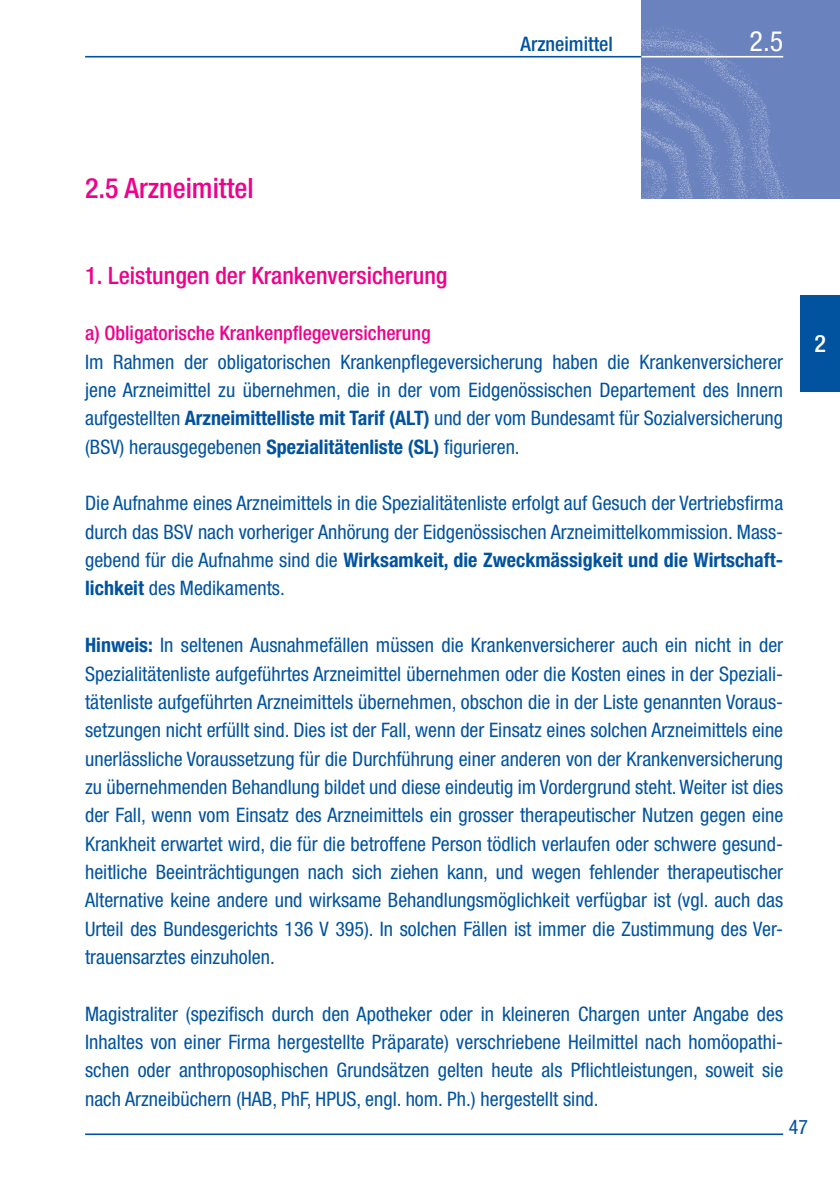
<style>
.page{position:relative;width:840px;height:1191px;background:#fff}
.page>*{position:absolute;margin:0;border:0;box-sizing:border-box;transform-origin:0 0}
.t1{font:500 condensed 28px "Helvetica Neue LT Std";color:#ed028c}
.t2{font:condensed 28px "Helvetica Neue LT Std";color:#fff}
.t3{font:500 condensed 24px "Helvetica Neue LT Std";color:#ed028c}
.t4{font:500 condensed 24px "Helvetica Neue LT Std";color:#fff}
.t5{font:condensed 20px/28.4px "Helvetica Neue LT Std";color:#0153a0;text-align:justify}
.t6{font:500 condensed 20px "Helvetica Neue LT Std";color:#ed028c}
.t7{font:500 condensed 20px "Helvetica Neue LT Std";color:#0153a0}
.s1{font-weight:700}
</style>
<div class="page">
<img style="left:641px;top:0;width:198px;height:198px">
<div style="left:799px;top:295px;width:40px;height:96px;background:#0153a0"></div>
<hr style="left:641px;top:56px;width:141px;height:1px;background:#fff">
<hr style="left:85px;top:56px;width:556px;height:1px;background:#0153a0">
<hr style="left:85px;top:1133px;width:697px;height:2px;background:#0153a0">
<p class="t7" style="left:520px;top:32px;width:94px">Arzneimittel</p>
<h1 class="t2" style="left:749px;top:25px;width:35px">2.5</h1>
<h1 class="t1" style="left:85px;top:172px;width:170px">2.5 Arzneimittel</h1>
<p class="t3" style="left:85px;top:261px;width:364px">1. Leistungen der Krankenversicherung</p>
<p class="t6" style="left:85px;top:321px;width:347px">a) Obligatorische Krankenpflegeversicherung</p>
<p class="t5" style="left:85px;top:347px;width:699px">Im Rahmen der obligatorischen Krankenpflegeversicherung haben die Krankenversicherer jene Arzneimittel zu übernehmen, die in der vom Eidgenössischen Departement des Innern aufgestellten <span class="s1">Arzneimittelliste mit Tarif (ALT)</span> und der vom Bundesamt für Sozialversicherung (BSV) herausgegebenen <span class="s1">Spezialitätenliste (SL)</span> figurieren.</p>
<p class="t5" style="left:85px;top:489px;width:699px">Die Aufnahme eines Arzneimittels in die Spezialitätenliste erfolgt auf Gesuch der Vertriebsfirma durch das BSV nach vorheriger Anhörung der Eidgenössischen Arzneimittelkommission. Mass&shy;gebend für die Aufnahme sind die <span class="s1">Wirksamkeit, die Zweckmässigkeit und die Wirtschaft&shy;lichkeit</span> des Medikaments.</p>
<p class="t5" style="left:85px;top:631px;width:699px"><span class="s1">Hinweis:</span> In seltenen Ausnahmefällen müssen die Krankenversicherer auch ein nicht in der Spezialitätenliste aufgeführtes Arzneimittel übernehmen oder die Kosten eines in der Speziali&shy;tätenliste aufgeführten Arzneimittels übernehmen, obschon die in der Liste genannten Voraus&shy;setzungen nicht erfüllt sind. Dies ist der Fall, wenn der Einsatz eines solchen Arzneimittels eine unerlässliche Voraussetzung für die Durchführung einer anderen von der Krankenversicherung zu übernehmenden Behandlung bildet und diese eindeutig im Vordergrund steht. Weiter ist dies der Fall, wenn vom Einsatz des Arzneimittels ein grosser therapeutischer Nutzen gegen eine Krankheit erwartet wird, die für die betroffene Person tödlich verlaufen oder schwere gesund&shy;heitliche Beeinträchtigungen nach sich ziehen kann, und wegen fehlender therapeutischer Alternative keine andere und wirksame Behandlungsmöglichkeit verfügbar ist (vgl. auch das Urteil des Bundesgerichts 136 V 395). In solchen Fällen ist immer die Zustimmung des Ver&shy;trauensarztes einzuholen.</p>
<p class="t5" style="left:85px;top:999px;width:699px">Magistraliter (spezifisch durch den Apotheker oder in kleineren Chargen unter Angabe des Inhaltes von einer Firma hergestellte Präparate) verschriebene Heilmittel nach homöopathi&shy;schen oder anthroposophischen Grundsätzen gelten heute als Pflichtleistungen, soweit sie nach Arzneibüchern (HAB, PhF, HPUS, engl. hom. Ph.) hergestellt sind.</p>
<p class="t4" style="left:813px;top:329px;width:13px">2</p>
<p class="t5" style="left:788px;top:1112px;width:21px">47</p>
</div>
